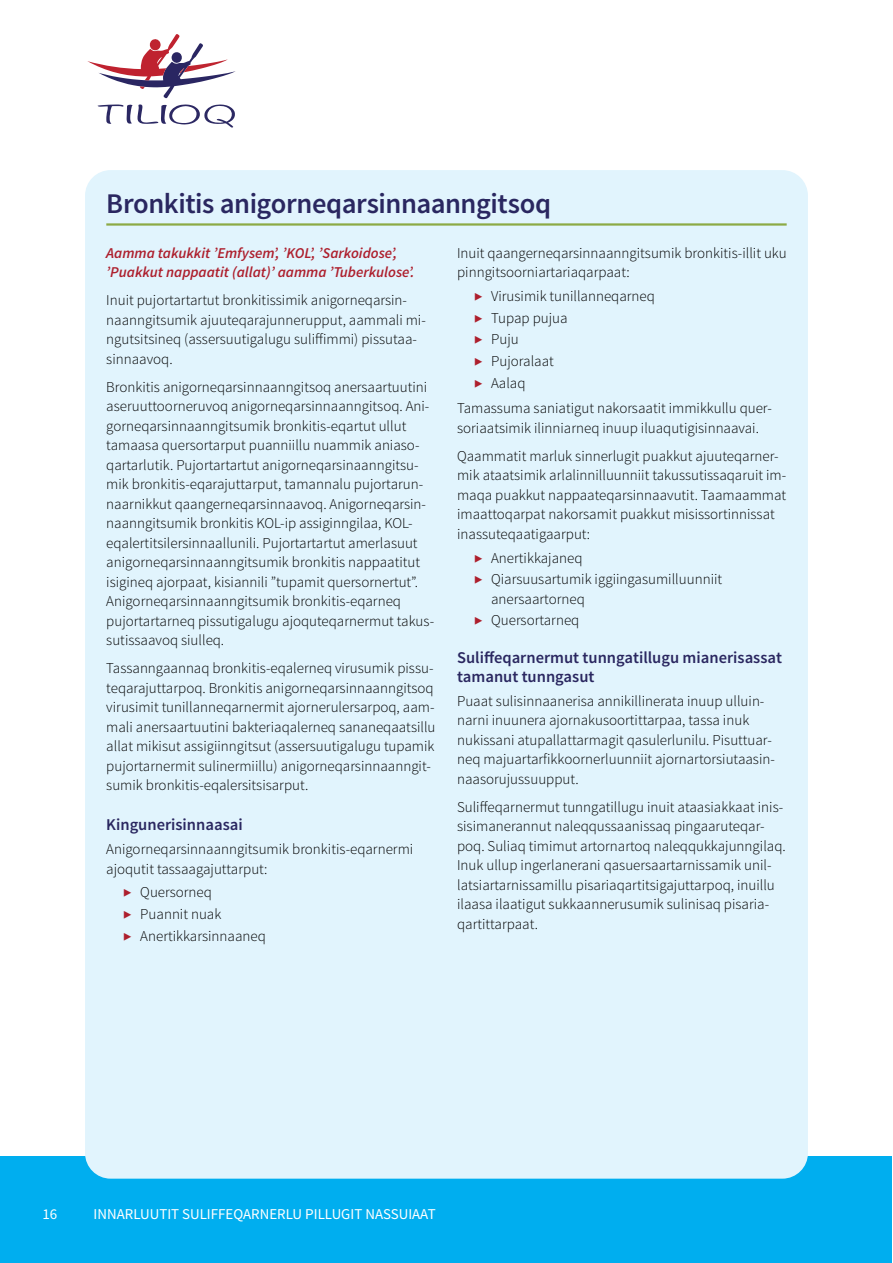
<style>
.page{position:relative;width:893px;height:1263px;background:#fff}
.page>*{position:absolute;margin:0;border:0;box-sizing:border-box;transform-origin:0 0}
.t1{font:600 28.5px "Source Sans Pro";letter-spacing:-.015em;color:#2a2760}
.t2{font:600 16.5px/18.8px "Source Sans Pro";color:#2a2760}
.t3{font:300 15px/19.5px "Source Sans Pro";color:#000}
.t4{font:italic 600 15px/19.5px "Source Sans Pro";color:#ad1f2d}
.t5{font:15px "Source Sans Pro";color:#fff}
.s1{color:#ad1f2d}
</style>
<div class="page">
<div style="left:0;top:1157px;width:892px;height:106px;background:#00aeef"></div>
<div style="left:85px;top:170px;width:723px;height:1009px;background:#e1f4fd;border-radius:26px"></div>
<svg style="left:87px;top:34px;width:149px;height:64px"></svg>
<svg style="left:98px;top:104px;width:137px;height:24px"></svg>
<hr style="left:106px;top:223px;width:681px;height:3px;background:#8caa45">
<h1 class="t1" style="left:106px;top:185px;width:446px">Bronkitis anigorneqarsinnaanngitsoq</h1>
<p class="t4" style="left:106px;top:243px;width:310px">Aamma takukkit ’Emfysem’, ’KOL’, ’Sarkoidose’, ’Puakkut nappaatit (allat)’ aamma ’Tuberkulose’.</p>
<p class="t3" style="left:106px;top:291px;width:320px">Inuit pujortartartut bronkitissimik anigorneqarsin&shy;naanngitsumik ajuuteqarajunnerupput, aammali mi&shy;ngutsitsineq (assersuutigalugu suliffimmi) pissutaa&shy;sinnaavoq.</p>
<p class="t3" style="left:106px;top:377px;width:329px">Bronkitis anigorneqarsinnaanngitsoq anersaartuutini aseruuttoorneruvoq anigorneqarsinnaanngitsoq. Ani&shy;gorneqarsinnaanngitsumik bronkitis-eqartut ullut tamaasa quersortarput puanniillu nuammik aniaso&shy;qartarlutik. Pujortartartut anigorneqarsinaanngitsu&shy;mik bronkitis-eqarajuttarput, tamannalu pujortarun&shy;naarnikkut qaangerneqarsinnaavoq. Anigorneqarsin&shy;naanngitsumik bronkitis KOL-ip assiginngilaa, KOL&shy;eqalertitsilersinnaallunili. Pujortartartut amerlasuut anigorneqarsinnaanngitsumik bronkitis nappaatitut isigineq ajorpaat, kisiannili ”tupamit quersornertut”.<br>Anigorneqarsinnaanngitsumik bronkitis-eqarneq pujortartarneq pissutigalugu ajoquteqarnermut takus&shy;sutissaavoq siulleq.</p>
<p class="t3" style="left:106px;top:659px;width:331px">Tassanngaannaq bronkitis-eqalerneq virusumik pissu&shy;teqarajuttarpoq. Bronkitis anigorneqarsinnaanngitsoq virusimit tunillanneqarnermit ajornerulersarpoq, aam&shy;mali anersaartuutini bakteriaqalerneq sananeqaatsillu allat mikisut assigiinngitsut (assersuutigalugu tupamik pujortarnermit sulinermiillu) anigorneqarsinnaanngit&shy;sumik bronkitis-eqalersitsisarput.</p>
<p class="t2" style="left:106px;top:816px;width:138px">Kingunerisinnaasai</p>
<p class="t3" style="left:106px;top:839px;width:309px">Anigorneqarsinnaanngitsumik bronkitis-eqarnermi ajoqutit tassaagajuttarput:</p>
<p class="t3" style="left:123px;top:882px;width:144px;line-height:21.6px"><span class="s1">▶</span> Quersorneq<br><span class="s1">▶</span> Puannit nuak<br><span class="s1">▶</span> Anertikkarsinnaaneq</p>
<p class="t3" style="left:457px;top:243px;width:331px">Inuit qaangerneqarsinnaanngitsumik bronkitis-illit uku pinngitsoorniartariaqarpaat:</p>
<p class="t3" style="left:474px;top:285px;width:182px;line-height:21.6px"><span class="s1">▶</span> Virusimik tunillanneqarneq <span class="s1">▶</span> Tupap pujua<br><span class="s1">▶</span> Puju<br><span class="s1">▶</span> Pujoralaat<br><span class="s1">▶</span> Aalaq</p>
<p class="t3" style="left:457px;top:399px;width:315px">Tamassuma saniatigut nakorsaatit immikkullu quer&shy;soriaatsimik ilinniarneq inuup iluaqutigisinnaavai.</p>
<p class="t3" style="left:457px;top:446px;width:331px">Qaammatit marluk sinnerlugit puakkut ajuuteqarner&shy;mik ataatsimik arlalinnilluunniit takussutissaqaruit im&shy;maqa puakkut nappaateqarsinnaavutit. Taamaammat imaattoqarpat nakorsamit puakkut misissortinnissat inassuteqaatigaarput:</p>
<p class="t3" style="left:474px;top:547px;width:250px;line-height:21.6px"><span class="s1">▶</span> Anertikkajaneq<br><span class="s1">▶</span> Qiarsuusartumik iggiingasumilluunniit</p>
<p class="t3" style="left:474px;top:588px;width:112px;line-height:21.6px;text-indent:17px">anersaartorneq <span class="s1">▶</span> Quersortarneq</p>
<p class="t2" style="left:457px;top:649px;width:326px">Suliffeqarnermut tunngatillugu mianerisassat tamanut tunngasut</p>
<p class="t3" style="left:457px;top:691px;width:319px">Puaat sulisinnaanerisa annikillinerata inuup ulluin&shy;narni inuunera ajornakusoortittarpaa, tassa inuk nukissani atupallattarmagit qasulerlunilu. Pisuttuar&shy;neq majuartarfikkoornerluunniit ajornartorsiutaasin&shy;naasorujussuupput.</p>
<p class="t3" style="left:457px;top:797px;width:330px">Suliffeqarnermut tunngatillugu inuit ataasiakkaat inis&shy;sisimanerannut naleqqussaanissaq pingaaruteqar&shy;poq. Suliaq timimut artornartoq naleqqukkajunngilaq.<br>Inuk ullup ingerlanerani qasuersaartarnissamik unil&shy;latsiartarnissamillu pisariaqartitsigajuttarpoq, inuillu ilaasa ilaatigut sukkaannerusumik sulinisaq pisaria&shy;qartittarpaat.</p>
<p class="t5" style="left:43px;top:1205px;width:16px">16</p>
<p class="t5" style="left:94px;top:1205px;width:344px">INNARLUUTIT SULIFFEQARNERLU PILLUGIT NASSUIAAT</p>
</div>
